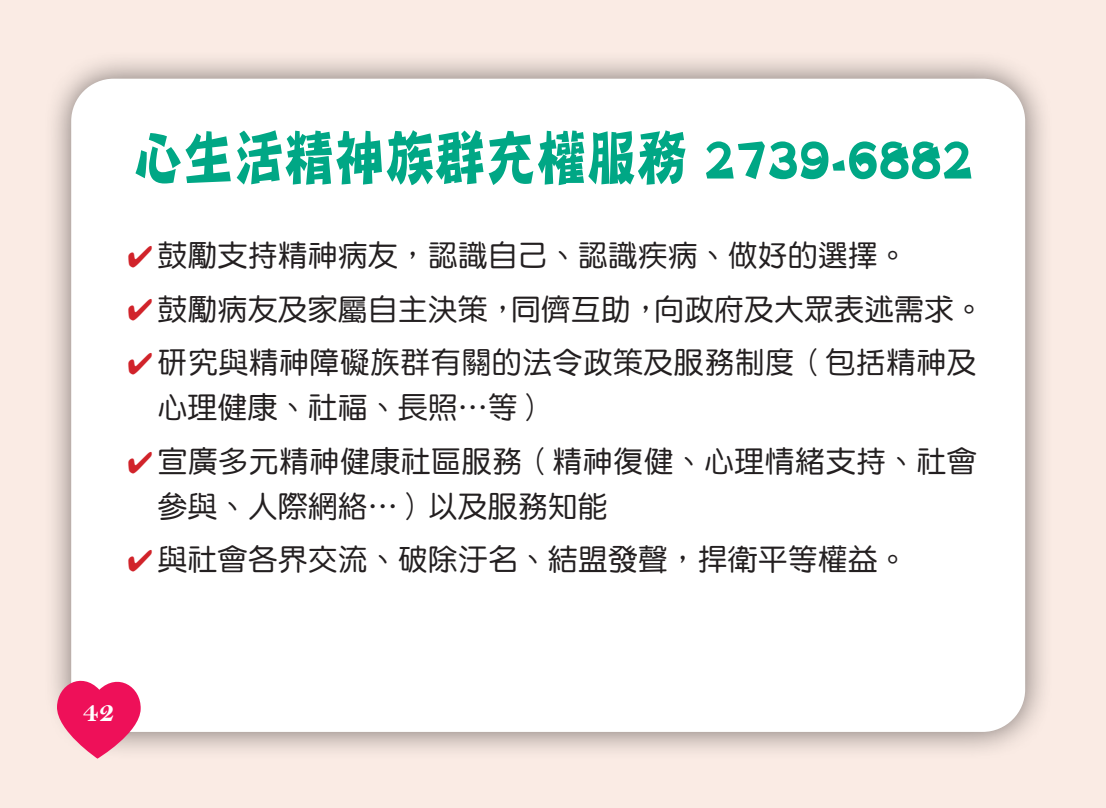
<style>
.page{position:relative;width:1106px;height:808px;background:#faebe4}
.page>*{position:absolute;margin:0;border:0;box-sizing:border-box;transform-origin:0 0}
.標題{font:60px "DF Ping Ju Std W7";color:#00a785;scale:.84 1}
._1{font:30px/45px "DF Yuan Std W5";color:#231f20}
.t1{font:30px "Bell MT Bold";color:#fff}
.s1{color:#d1232a}
</style>
<div class="page">
<div style="left:43px;top:50px;width:1010px;height:711px;background:#231f20;opacity:.6"></div>
<div style="left:71px;top:79px;width:954px;height:653px;background:#fff;border-radius:43px"></div>
<svg style="left:56px;top:671px;width:85px;height:88px"></svg>
<p class="標題" style="left:133px;top:125px;width:1002px">心生活精神族群充權服務 2739-6882</p>
<p class="_1" style="left:128px;top:233px;width:782px"><span class="s1">✔</span>鼓勵支持精神病友，認識自己、認識疾病、做好的選擇。</p>
<p class="_1" style="left:128px;top:286px;width:858px"><span class="s1">✔</span>鼓勵病友及家屬自主決策，同儕互助，向政府及大眾表述需求。</p>
<p class="_1" style="left:158px;top:340px;width:820px;text-indent:-30px"><span class="s1">✔</span>研究與精神障礙族群有關的法令政策及服務制度（包括精神及心理健康、社福、長照⋯等）</p>
<p class="_1" style="left:158px;top:438px;width:820px;text-indent:-30px"><span class="s1">✔</span>宣廣多元精神健康社區服務（精神復健、心理情緒支持、社會參與、人際網絡⋯）以及服務知能</p>
<p class="_1" style="left:128px;top:537px;width:782px"><span class="s1">✔</span>與社會各界交流、破除汙名、結盟發聲，捍衛平等權益。</p>
<p class="t1" style="left:83px;top:693px;width:33px">42</p>
</div>
